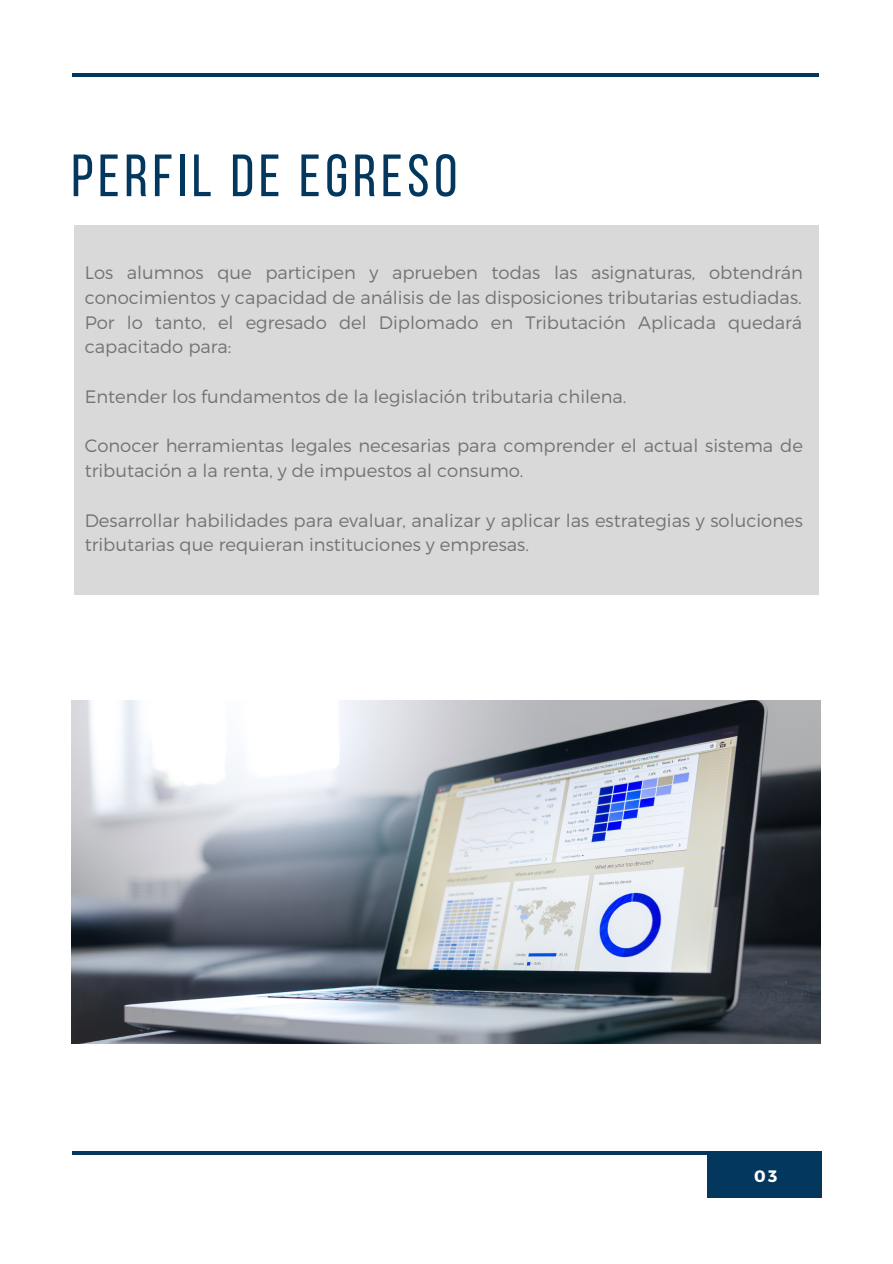
<style>
.page{position:relative;width:893px;height:1264px;background:#fff}
.page>*{position:absolute;margin:0;border:0;box-sizing:border-box;transform-origin:0 0}
.t1{font:59.55px "Bebas Neue";letter-spacing:.08em;color:#04375e}
.t2{font:300 18px/24.8px "Montserrat";color:#737373}
.t3{font:700 16.5px "Montserrat";color:#fff}
</style>
<div class="page">
<hr style="left:72px;top:73px;width:747px;height:4px;background:#04375e">
<div style="left:707px;top:1151px;width:115px;height:46px;background:#04375e"></div>
<hr style="left:72px;top:1151px;width:747px;height:3px;background:#04375e">
<div style="left:75px;top:225px;width:743px;height:369px;background:#d9d9d9"></div>
<img style="left:71px;top:700px;width:749px;height:343px">
<h1 class="t1" style="left:71px;top:151px;width:387px">PERFIL DE EGRESO</h1>
<p class="t2" style="left:85px;top:259px;width:719px;text-align:justify">Los alumnos que participen y aprueben todas las asignaturas, obtendrán conocimientos y capacidad de análisis de las disposiciones tributarias estudiadas.<br>Por lo tanto, el egresado del Diplomado en Tributación Aplicada quedará capacitado para:</p>
<p class="t2" style="left:85px;top:383px;width:543px">Entender los fundamentos de la legislación tributaria chilena.</p>
<p class="t2" style="left:85px;top:433px;width:719px">Conocer herramientas legales necesarias para comprender el actual sistema de tributación a la renta, y de impuestos al consumo.</p>
<p class="t2" style="left:85px;top:507px;width:719px">Desarrollar habilidades para evaluar, analizar y aplicar las estrategias y soluciones tributarias que requieran instituciones y empresas.</p>
<p class="t3" style="left:754px;top:1165px;width:25px">03</p>
</div>
